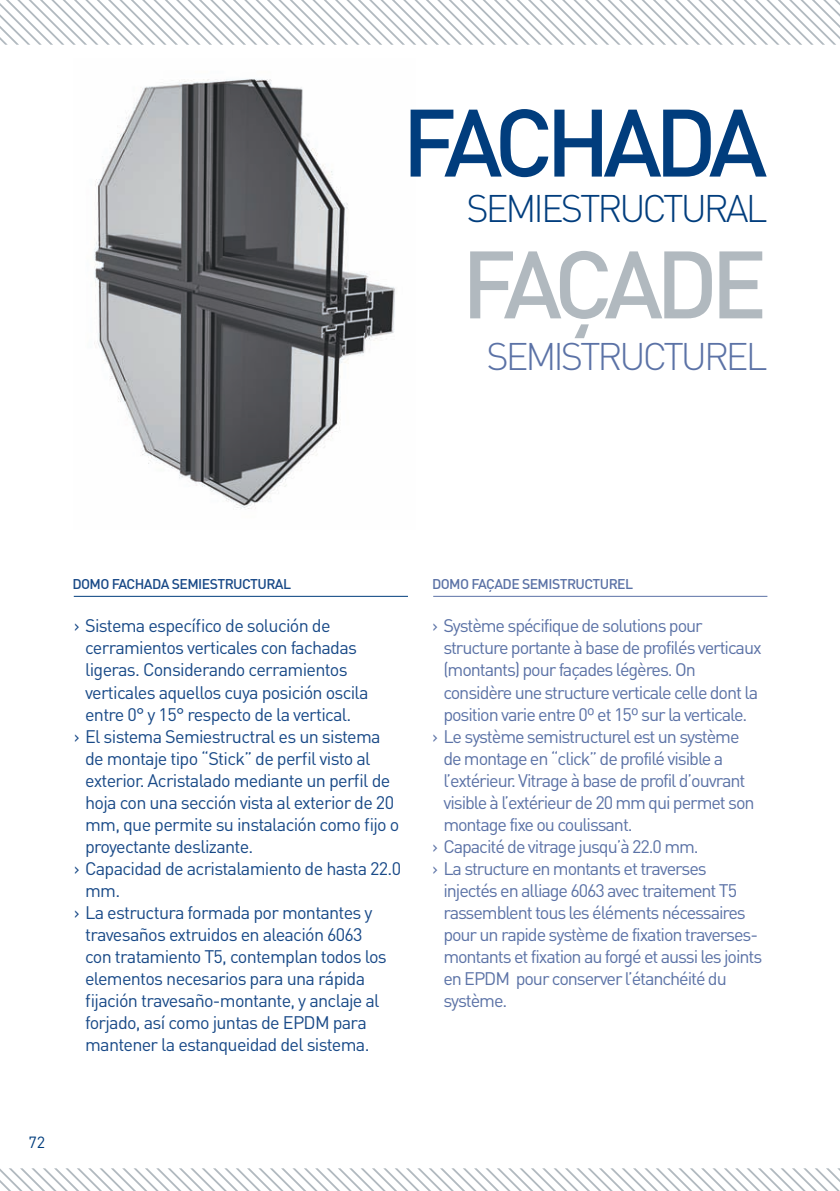
<style>
.page{position:relative;width:840px;height:1191px;background:#fff}
.page>*{position:absolute;margin:0;border:0;box-sizing:border-box;transform-origin:0 0}
.t1{font:500 94px "DIN";letter-spacing:-.085em;color:#013d7d}
.t2{font:500 94px "DIN";letter-spacing:-.09em;color:#b1b9bf}
.t3{font:300 38px "DIN";letter-spacing:-.08em;color:#013d7d}
.t4{font:300 38px "DIN";letter-spacing:-.08em;color:#5b72a6}
.t5{font:18px/22px "DIN";letter-spacing:-.04em;color:#184987}
.t6{font:18px/22px "DIN";letter-spacing:-.06em;color:#5b72a6}
.t7{font:16px "DIN";color:#013d7d}
.t8{font:500 14px "DIN";letter-spacing:-.04em;color:#184987}
.t9{font:500 14px "DIN";letter-spacing:-.04em;color:#5b72a6}
</style>
<div class="page">
<svg style="left:0;top:0;width:839px;height:45px"></svg>
<svg style="left:0;top:1168px;width:839px;height:23px"></svg>
<hr style="left:433px;top:596px;width:334px;height:1px;background:#5b72a6">
<img style="left:94px;top:79px;width:301px;height:430px">
<hr style="left:74px;top:596px;width:334px;height:1px;background:#013d7d">
<p class="t1" style="left:401px;top:83px;width:367px">FACHADA</p>
<p class="t3" style="left:466px;top:185px;width:302px">SEMIESTRUCTURAL</p>
<p class="t2" style="left:461px;top:224px;width:307px">FAÇADE</p>
<p class="t4" style="left:486px;top:333px;width:282px">SEMISTRUCTUREL</p>
<p class="t8" style="left:72px;top:575px;width:220px">DOMO FACHADA SEMIESTRUCTURAL</p>
<p class="t5" style="left:85px;top:614px;width:285px;text-indent:-11px">› Sistema específico de solución de cerramientos verticales con fachadas ligeras. Considerando cerramientos verticales aquellos cuya posición oscila entre 0° y 15° respecto de la vertical.</p>
<p class="t5" style="left:85px;top:724px;width:315px;text-indent:-11px">› El sistema Semiestructral es un sistema de montaje tipo “Stick” de perfil visto al exterior. Acristalado mediante un perfil de hoja con una sección vista al exterior de 20 mm, que permite su instalación como fijo o proyectante deslizante.</p>
<p class="t5" style="left:85px;top:856px;width:317px;text-indent:-11px">› Capacidad de acristalamiento de hasta 22.0 mm.</p>
<p class="t5" style="left:85px;top:900px;width:303px;text-indent:-11px">› La estructura formada por montantes y travesaños extruidos en aleación 6063 con tratamiento T5, contemplan todos los elementos necesarios para una rápida fijación travesaño-montante, y anclaje al forjado, así como juntas de EPDM para mantener la estanqueidad del sistema.</p>
<p class="t7" style="left:28px;top:1132px;width:18px">72</p>
<p class="t9" style="left:432px;top:575px;width:203px">DOMO FAÇADE SEMISTRUCTUREL</p>
<p class="t6" style="left:443px;top:614px;width:319px;text-indent:-11px">› Système spécifique de solutions pour structure portante à base de profilés verticaux (montants) pour façades légères. On considère une structure verticale celle dont la position varie entre 0º et 15º sur la verticale.</p>
<p class="t6" style="left:443px;top:724px;width:312px;text-indent:-11px">› Le système semistructurel est un système de montage en “click” de profilé visible a l’extérieur. Vitrage à base de profil d’ouvrant visible à l’extérieur de 20 mm qui permet son montage fixe ou coulissant.</p>
<p class="t6" style="left:432px;top:834px;width:265px">› Capacité de vitrage jusqu’à 22.0 mm.</p>
<p class="t6" style="left:443px;top:856px;width:320px;text-indent:-11px">› La structure en montants et traverses injectés en alliage 6063 avec traitement T5 rassemblent tous les éléments nécessaires pour un rapide système de fixation traverses&shy;montants et fixation au forgé et aussi les joints en EPDM pour conserver l’étanchéité du système.</p>
</div>
